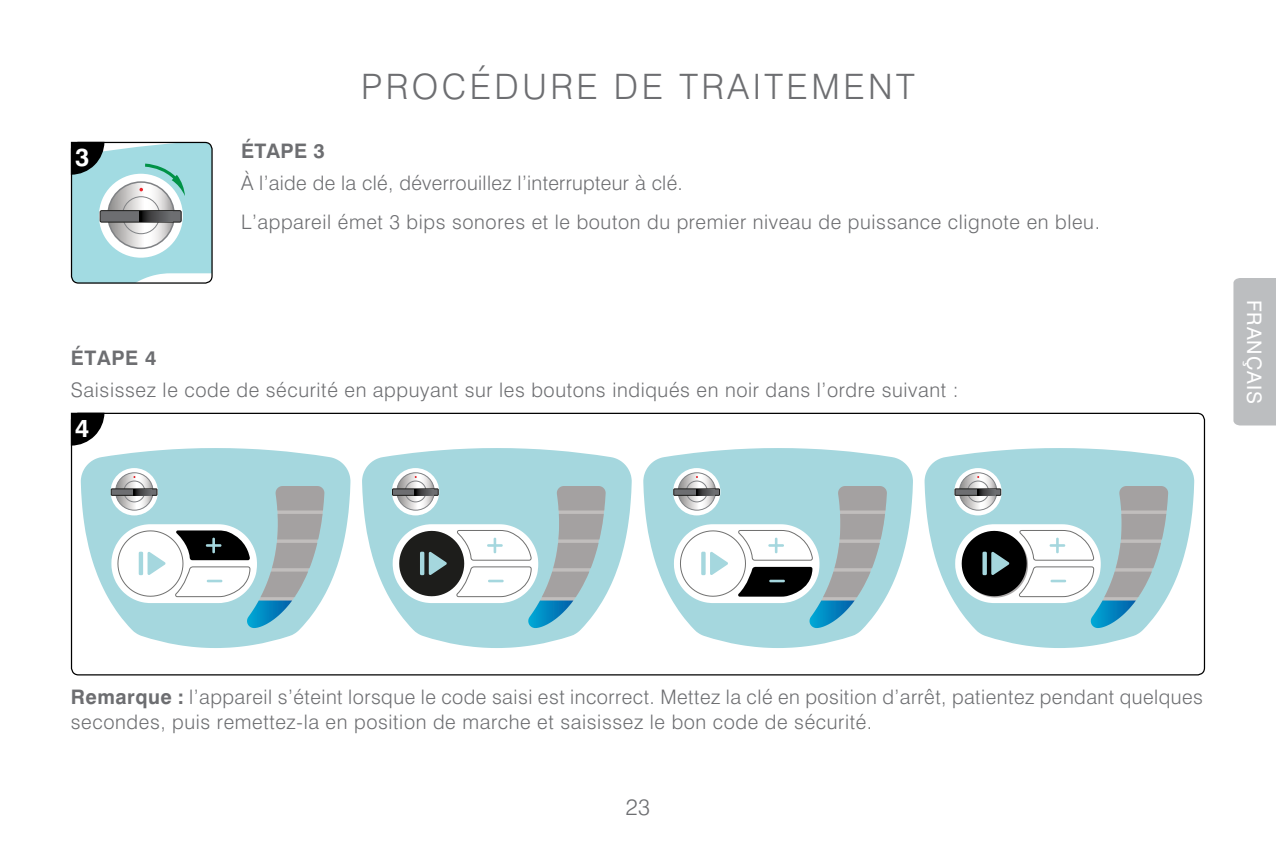
<style>
.page{position:relative;width:1276px;height:851px;background:#fff}
.page>*{position:absolute;margin:0;border:0;box-sizing:border-box;transform-origin:0 0}
.t1{font:300 35px "Swiss 721 BT";letter-spacing:.1em;color:#6d6e71}
.t2{font:700 25px "Swiss 721 BT";color:#fff}
.t3{font:300 22.5px "Swiss 721 BT";color:#6d6e71}
.t4{font:300 20px/39.2px "Swiss 721 BT";letter-spacing:.03em;color:#6d6e71}
.t5{font:700 20px "Swiss 721 BT";letter-spacing:.025em;color:#6d6e71}
.t6{font:20px "Swiss 721 BT";letter-spacing:.05em;color:#fff}
.s1{font-weight:700}
</style>
<div class="page">
<div style="left:1233px;top:278px;width:43px;height:147px;background:#bcbec0"></div>
<svg style="left:71px;top:142px;width:141px;height:141px"></svg>
<svg style="left:81px;top:448px;width:269px;height:200px;fill:#a5d7de"></svg>
<div style="left:111px;top:468px;width:47px;height:47px;background:#fff;border-radius:50%"></div>
<svg style="left:116px;top:472px;width:37px;height:38px"></svg>
<div style="left:115px;top:472px;width:38px;height:38px;border:1px solid #808285;border-radius:50%"></div>
<div style="left:124px;top:480px;width:21px;height:22px;border:1px solid #808285;border-radius:50%"></div>
<svg style="left:362px;top:448px;width:270px;height:200px;fill:#a5d7de"></svg>
<div style="left:392px;top:468px;width:47px;height:47px;background:#fff;border-radius:50%"></div>
<svg style="left:397px;top:472px;width:37px;height:38px"></svg>
<div style="left:396px;top:472px;width:39px;height:38px;border:1px solid #808285;border-radius:50%"></div>
<div style="left:405px;top:480px;width:21px;height:22px;border:1px solid #808285;border-radius:50%"></div>
<div style="left:392px;top:488px;width:46px;height:7px;border:1px solid #1d1d1b"></div>
<svg style="left:643px;top:448px;width:270px;height:200px;fill:#a5d7de"></svg>
<svg style="left:673px;top:468px;width:47px;height:47px"></svg>
<svg style="left:678px;top:472px;width:37px;height:38px"></svg>
<div style="left:678px;top:472px;width:38px;height:38px;border:1px solid #808285;border-radius:50%"></div>
<div style="left:686px;top:480px;width:21px;height:22px;border:1px solid #808285;border-radius:50%"></div>
<div style="left:673px;top:488px;width:46px;height:7px;border:1px solid #1d1d1b"></div>
<svg style="left:924px;top:448px;width:270px;height:200px;fill:#a5d7de"></svg>
<svg style="left:954px;top:468px;width:47px;height:47px"></svg>
<svg style="left:959px;top:472px;width:37px;height:38px"></svg>
<div style="left:959px;top:472px;width:38px;height:38px;border:1px solid #808285;border-radius:50%"></div>
<div style="left:967px;top:480px;width:21px;height:22px;border:1px solid #808285;border-radius:50%"></div>
<svg style="left:71px;top:412px;width:33px;height:33px"></svg>
<svg style="left:111px;top:486px;width:213px;height:151px"></svg>
<hr style="left:546px;top:621px;width:3px;height:16px;background:#fff">
<svg style="left:393px;top:486px;width:212px;height:148px"></svg>
<svg style="left:674px;top:486px;width:213px;height:151px"></svg>
<hr style="left:1105px;top:621px;width:3px;height:16px;background:#fff">
<svg style="left:955px;top:486px;width:213px;height:148px"></svg>
<h1 class="t1" style="left:361px;top:65px;width:555px">PROCÉDURE DE TRAITEMENT</h1>
<p class="t2" style="left:75px;top:142px;width:16px">3</p>
<p class="t5" style="left:241px;top:138px;width:85px">Étape 3</p>
<p class="t4" style="left:241px;top:163px;width:860px">À l’aide de la clé, déverrouillez l’interrupteur à clé.<br>L’appareil émet 3 bips sonores et le bouton du premier niveau de puissance clignote en bleu.</p>
<p class="t5" style="left:71px;top:345px;width:87px">ÉTAPE 4</p>
<p class="t4" style="left:71px;top:370px;width:889px">Saisissez le code de sécurité en appuyant sur les boutons indiqués en noir dans l’ordre suivant :</p>
<p class="t2" style="left:75px;top:413px;width:16px">4</p>
<p class="t6" style="left:1266px;top:299px;width:106px;rotate:90deg">FRANÇAIS</p>
<p class="t4" style="left:71px;top:684px;width:1133px;line-height:25px"><span class="s1">Remarque :</span> l’appareil s’éteint lorsque le code saisi est incorrect. Mettez la clé en position d’arrêt, patientez pendant quelques secondes, puis remettez-la en position de marche et saisissez le bon code de sécurité.</p>
<p class="t3" style="left:626px;top:793px;width:26px">23</p>
</div>
